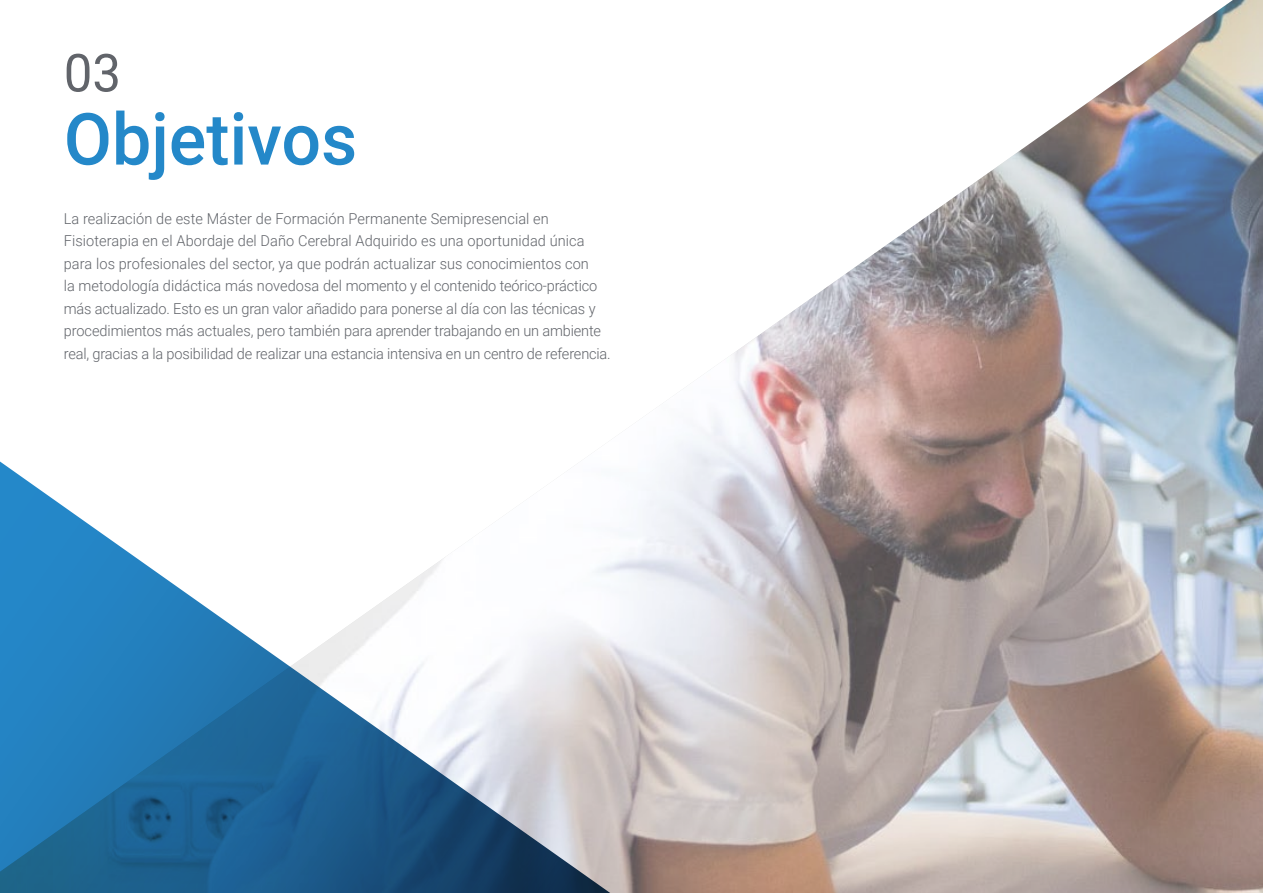
<style>
.page{position:relative;width:1263px;height:893px;background:#fff}
.page>*{position:absolute;margin:0;border:0;box-sizing:border-box;transform-origin:0 0}
.t1{font:500 72px "Roboto";color:#2488c9}
.t2{font:52.5px "Roboto";color:#61646a}
.t3{font:300 15px/22.5px "Roboto";letter-spacing:-.005em;color:#61646a}
</style>
<div class="page">
<img style="left:640px;top:0;width:623px;height:893px">
<svg style="left:0;top:461px;width:640px;height:432px"></svg>
<h2 class="t2" style="left:64px;top:36px;width:59px">03</h2>
<h1 class="t1" style="left:64px;top:89px;width:295px">Objetivos</h1>
<p class="t3" style="left:64px;top:207px;width:548px">La realización de este Máster de Formación Permanente Semipresencial en Fisioterapia en el Abordaje del Daño Cerebral Adquirido es una oportunidad única para los profesionales del sector, ya que podrán actualizar sus conocimientos con<br>la metodología didáctica más novedosa del momento y el contenido teórico-práctico más actualizado. Esto es un gran valor añadido para ponerse al día con las técnicas y procedimientos más actuales, pero también para aprender trabajando en un ambiente real, gracias a la posibilidad de realizar una estancia intensiva en un centro de referencia.</p>
</div>
